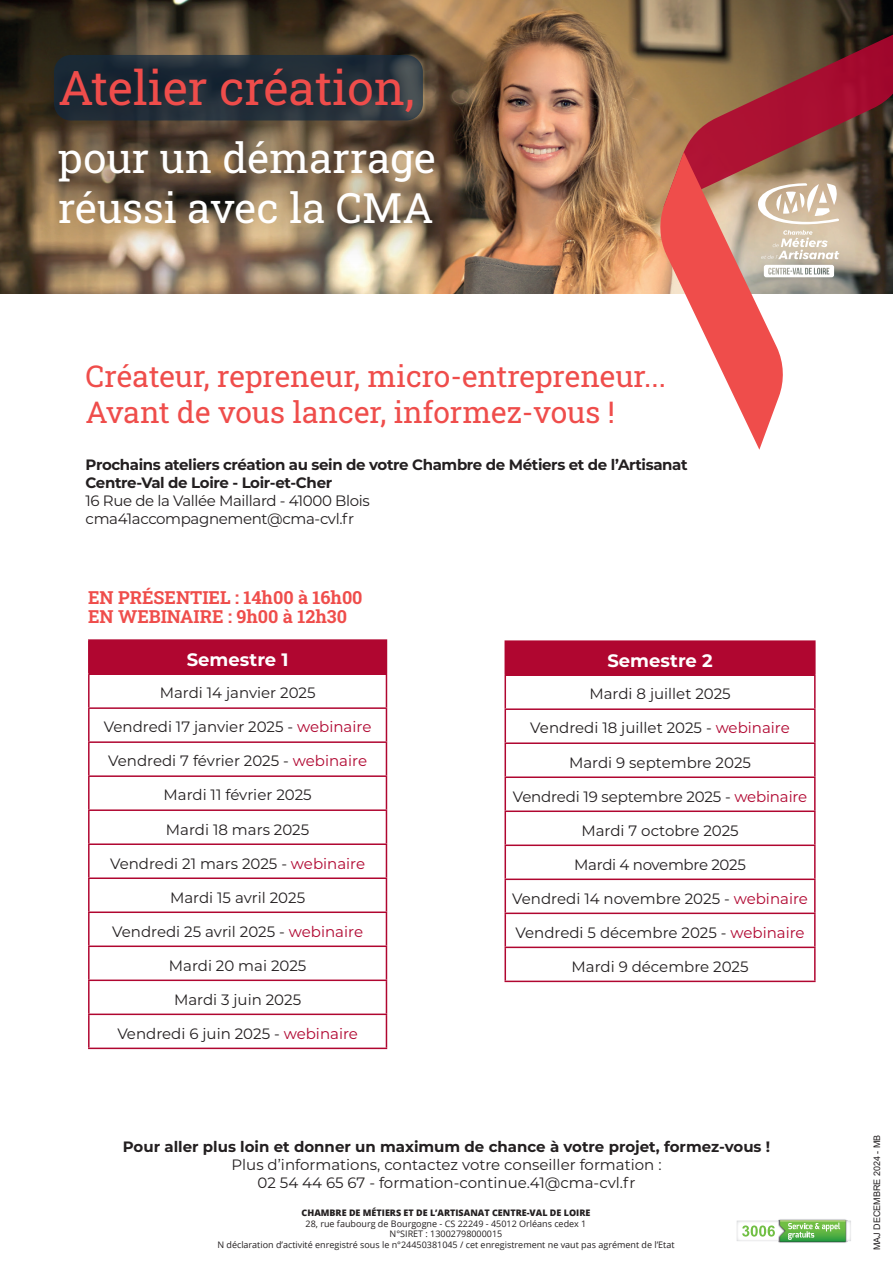
<style>
.page{position:relative;width:893px;height:1263px;background:#fff}
.page>*{position:absolute;margin:0;border:0;box-sizing:border-box;transform-origin:0 0}
.t1{font:47.7px "Roboto Slab";color:#ef4d4b}
.t2{font:41.7px/50.1px "Roboto Slab";color:#fff}
.t3{font:30px/36px "Roboto Slab";color:#ef4d4b}
.t4{font:700 18px/19.5px "Roboto Slab";color:#ef4d4b}
.t5{font:700 18px "Montserrat";color:#fff}
.t6{font:15px/18px "Montserrat";color:#231f20;text-align:center}
.t7{font:700 15px/18px "Montserrat";letter-spacing:-.025em;color:#231f20}
.t8{font:700 15px "Montserrat";color:#231f20}
.t9{font:15px/18px "Montserrat";letter-spacing:-.025em;color:#231f20}
.t10{font:15px "Montserrat";letter-spacing:-.02em;color:#231f20}
.t11{font:9px/10.8px "Open Sans";color:#231f20;text-align:center}
.t12{font:800 9px "Open Sans";color:#231f20}
.t13{font:9px "Arial";color:#231f20}
.s1{color:#b00630}
</style>
<div class="page">
<div style="left:89px;top:640px;width:297px;height:34px;background:#b00630"></div>
<hr style="left:88px;top:641px;width:2px;height:32px;background:#b00630">
<hr style="left:88px;top:639px;width:299px;height:2px;background:#b00630">
<hr style="left:386px;top:641px;width:1px;height:32px;background:#b00630">
<hr style="left:88px;top:673px;width:299px;height:2px;background:#b00630">
<hr style="left:88px;top:675px;width:2px;height:32px;background:#b00630">
<hr style="left:88px;top:709px;width:2px;height:32px;background:#b00630">
<hr style="left:88px;top:743px;width:2px;height:32px;background:#b00630">
<hr style="left:88px;top:777px;width:2px;height:32px;background:#b00630">
<hr style="left:88px;top:811px;width:2px;height:32px;background:#b00630">
<hr style="left:88px;top:845px;width:2px;height:32px;background:#b00630">
<hr style="left:88px;top:879px;width:2px;height:32px;background:#b00630">
<hr style="left:88px;top:913px;width:2px;height:32px;background:#b00630">
<hr style="left:88px;top:947px;width:2px;height:32px;background:#b00630">
<hr style="left:88px;top:981px;width:2px;height:32px;background:#b00630">
<hr style="left:88px;top:1015px;width:2px;height:32px;background:#b00630">
<hr style="left:386px;top:675px;width:1px;height:32px;background:#b00630">
<hr style="left:386px;top:709px;width:1px;height:32px;background:#b00630">
<hr style="left:386px;top:743px;width:1px;height:32px;background:#b00630">
<hr style="left:386px;top:777px;width:1px;height:32px;background:#b00630">
<hr style="left:386px;top:811px;width:1px;height:32px;background:#b00630">
<hr style="left:386px;top:845px;width:1px;height:32px;background:#b00630">
<hr style="left:386px;top:879px;width:1px;height:32px;background:#b00630">
<hr style="left:386px;top:913px;width:1px;height:32px;background:#b00630">
<hr style="left:386px;top:947px;width:1px;height:32px;background:#b00630">
<hr style="left:386px;top:981px;width:1px;height:32px;background:#b00630">
<hr style="left:386px;top:1015px;width:1px;height:32px;background:#b00630">
<hr style="left:88px;top:707px;width:299px;height:2px;background:#b00630">
<hr style="left:88px;top:741px;width:299px;height:2px;background:#b00630">
<hr style="left:88px;top:775px;width:299px;height:2px;background:#b00630">
<hr style="left:88px;top:809px;width:299px;height:2px;background:#b00630">
<hr style="left:88px;top:843px;width:299px;height:2px;background:#b00630">
<hr style="left:88px;top:877px;width:299px;height:2px;background:#b00630">
<hr style="left:88px;top:911px;width:299px;height:2px;background:#b00630">
<hr style="left:88px;top:945px;width:299px;height:2px;background:#b00630">
<hr style="left:88px;top:979px;width:299px;height:2px;background:#b00630">
<hr style="left:88px;top:1013px;width:299px;height:2px;background:#b00630">
<hr style="left:88px;top:1047px;width:299px;height:2px;background:#b00630">
<div style="left:505px;top:641px;width:310px;height:34px;background:#b00630"></div>
<hr style="left:504px;top:642px;width:2px;height:32px;background:#b00630">
<hr style="left:504px;top:640px;width:312px;height:2px;background:#b00630">
<hr style="left:814px;top:642px;width:2px;height:32px;background:#b00630">
<hr style="left:504px;top:674px;width:312px;height:2px;background:#b00630">
<hr style="left:504px;top:676px;width:2px;height:32px;background:#b00630">
<hr style="left:504px;top:710px;width:2px;height:32px;background:#b00630">
<hr style="left:504px;top:744px;width:2px;height:32px;background:#b00630">
<hr style="left:504px;top:778px;width:2px;height:32px;background:#b00630">
<hr style="left:504px;top:812px;width:2px;height:32px;background:#b00630">
<hr style="left:504px;top:846px;width:2px;height:32px;background:#b00630">
<hr style="left:504px;top:880px;width:2px;height:32px;background:#b00630">
<hr style="left:504px;top:914px;width:2px;height:32px;background:#b00630">
<hr style="left:504px;top:948px;width:2px;height:33px;background:#b00630">
<hr style="left:504px;top:708px;width:312px;height:2px;background:#b00630">
<hr style="left:504px;top:742px;width:312px;height:2px;background:#b00630">
<hr style="left:504px;top:776px;width:312px;height:2px;background:#b00630">
<hr style="left:504px;top:810px;width:312px;height:2px;background:#b00630">
<hr style="left:814px;top:676px;width:2px;height:32px;background:#b00630">
<hr style="left:814px;top:710px;width:2px;height:32px;background:#b00630">
<hr style="left:814px;top:744px;width:2px;height:32px;background:#b00630">
<hr style="left:814px;top:778px;width:2px;height:32px;background:#b00630">
<hr style="left:814px;top:812px;width:2px;height:32px;background:#b00630">
<hr style="left:814px;top:846px;width:2px;height:32px;background:#b00630">
<hr style="left:814px;top:880px;width:2px;height:32px;background:#b00630">
<hr style="left:814px;top:914px;width:2px;height:32px;background:#b00630">
<hr style="left:814px;top:948px;width:2px;height:33px;background:#b00630">
<hr style="left:504px;top:844px;width:312px;height:2px;background:#b00630">
<hr style="left:504px;top:878px;width:312px;height:2px;background:#b00630">
<hr style="left:504px;top:912px;width:312px;height:2px;background:#b00630">
<hr style="left:504px;top:946px;width:312px;height:2px;background:#b00630">
<hr style="left:504px;top:981px;width:312px;height:1px;background:#b00630">
<img style="left:1px;top:0;width:892px;height:294px">
<svg style="left:658px;top:19px;width:235px;height:431px"></svg>
<div style="left:0;top:1px;width:478px;height:176px;background:#231f20;opacity:.4"></div>
<svg style="left:15px;top:98px;width:462px;height:171px;background:#74624e"></svg>
<img style="left:737px;top:1220px;width:114px;height:21px">
<img style="left:778px;top:1219px;width:70px;height:24px">
<img style="left:846px;top:1220px;width:2px;height:21px">
<svg style="left:742px;top:1220px;width:104px;height:22px"></svg>
<h1 class="t1" style="left:58px;top:55px;width:358px">Atelier création,</h1>
<h2 class="t2" style="left:58px;top:131px;width:379px">pour un démarrage réussi avec la CMA</h2>
<h3 class="t3" style="left:86px;top:357px;width:582px">Créateur, repreneur, micro-entrepreneur...<br>Avant de vous lancer, informez-vous !</h3>
<p class="t7" style="left:86px;top:455px;width:603px">Prochains ateliers création au sein de votre Chambre de Métiers et de l’Artisanat<br>Centre-Val de Loire - Loir-et-Cher</p>
<p class="t9" style="left:86px;top:492px;width:286px">16 Rue de la Vallée Maillard - 41000 Blois cma41accompagnement@cma-cvl.fr</p>
<p class="t4" style="left:88px;top:587px;width:276px">EN PRÉSENTIEL : 14h00 à 16h00<br>EN WEBINAIRE : 9h00 à 12h30</p>
<p class="t5" style="left:187px;top:646px;width:103px">Semestre 1</p>
<p class="t6" style="left:160px;top:683px;width:157px">Mardi 14 janvier 2025</p>
<p class="t6" style="left:104px;top:717px;width:269px">Vendredi 17 janvier 2025 - <span class="s1">webinaire</span></p>
<p class="t6" style="left:108px;top:752px;width:260px">Vendredi 7 février 2025 - <span class="s1">webinaire</span></p>
<p class="t6" style="left:164px;top:786px;width:150px">Mardi 11 février 2025</p>
<p class="t6" style="left:166px;top:820px;width:145px">Mardi 18 mars 2025</p>
<p class="t6" style="left:110px;top:854px;width:257px">Vendredi 21 mars 2025 - <span class="s1">webinaire</span></p>
<p class="t6" style="left:170px;top:888px;width:137px">Mardi 15 avril 2025</p>
<p class="t6" style="left:112px;top:922px;width:252px">Vendredi 25 avril 2025 - <span class="s1">webinaire</span></p>
<p class="t6" style="left:169px;top:956px;width:139px">Mardi 20 mai 2025</p>
<p class="t6" style="left:174px;top:990px;width:129px">Mardi 3 juin 2025</p>
<p class="t6" style="left:117px;top:1024px;width:242px">Vendredi 6 juin 2025 - <span class="s1">webinaire</span></p>
<p class="t5" style="left:607px;top:647px;width:107px">Semestre 2</p>
<p class="t6" style="left:589px;top:685px;width:143px">Mardi 8 juillet 2025</p>
<p class="t6" style="left:530px;top:719px;width:261px">Vendredi 18 juillet 2025 - <span class="s1">webinaire</span></p>
<p class="t6" style="left:569px;top:753px;width:183px">Mardi 9 septembre 2025</p>
<p class="t6" style="left:513px;top:787px;width:296px">Vendredi 19 septembre 2025 - <span class="s1">webinaire</span></p>
<p class="t6" style="left:581px;top:821px;width:159px">Mardi 7 octobre 2025</p>
<p class="t10" style="left:574px;top:854px;width:173px">Mardi 4 novembre 2025</p>
<p class="t6" style="left:512px;top:889px;width:297px">Vendredi 14 novembre 2025 - <span class="s1">webinaire</span></p>
<p class="t6" style="left:515px;top:923px;width:291px">Vendredi 5 décembre 2025 - <span class="s1">webinaire</span></p>
<p class="t6" style="left:571px;top:957px;width:179px">Mardi 9 décembre 2025</p>
<p class="t8" style="left:123px;top:1136px;width:649px">Pour aller plus loin et donner un maximum de chance à votre projet, formez-vous !</p>
<p class="t6" style="left:231px;top:1155px;width:432px">Plus d’informations, contactez votre conseiller formation :<br>02 54 44 65 67 - formation-continue.41@cma-cvl.fr</p>
<p class="t12" style="left:302px;top:1206px;width:290px">CHAMBRE DE MÉTIERS ET DE L’ARTISANAT CENTRE-VAL DE LOIRE</p>
<p class="t11" style="left:217px;top:1218px;width:459px">28, rue faubourg de Bourgogne - CS 22249 - 45012 Orléans cedex 1<br>N°SIRET : 13002798000015<br>N déclaration d’activité enregistré sous le n°24450381045 / cet enregistrement ne vaut pas agrément de l’Etat</p>
<p class="t13" style="left:871px;top:1250px;width:117px;rotate:-90deg">MAJ DECEMBRE 2024 - MB</p>
</div>
